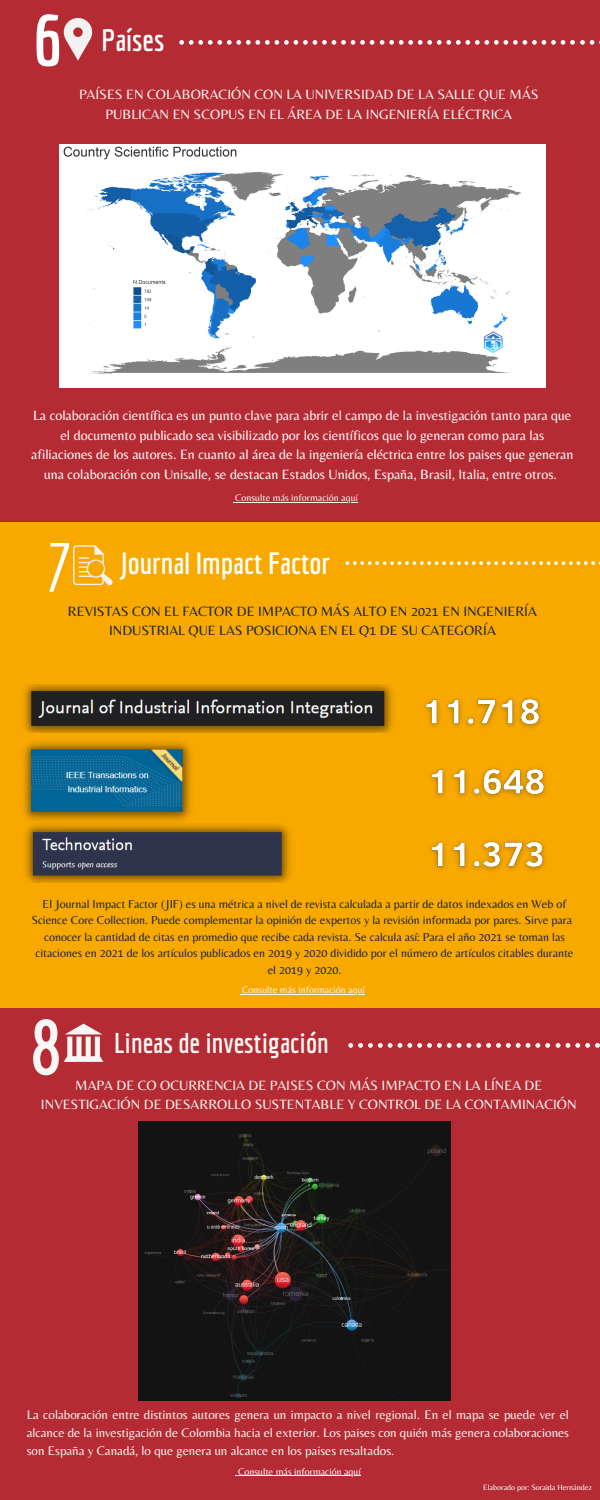
<style>
.page{position:relative;width:600px;height:1500px;background:#b52b33}
.page>*{position:absolute;margin:0;border:0;box-sizing:border-box;transform-origin:0 0}
.t1{font:700 76.6px "Economica";color:#f9f7f5}
.t2{font:700 72.5px "Economica";color:#fff}
.t3{font:67.7px "Economica";color:#fff}
.t4{font:700 30px "Economica";color:#fff}
.t5{font:700 27.9px "Economica";color:#f9f7f5}
.t6{font:14px/19.5px "Belleza";color:#fff;text-align:center}
.t7{font:14px/19.5px "Belleza";color:#f9f7f5;text-align:center}
.t8{font:14px/19.5px "Belleza";color:#1c243a;text-align:center}
.t9{font:13px/18px "Belleza";color:#f9f7f5;text-align:justify}
.t10{font:12px/16.5px "Belleza";color:#1c243a;text-align:center}
.t11{font:10px "Belleza";color:#f9f7f5}
.t12{font:8px "Belleza";color:#fff}
</style>
<div class="page">
<svg style="left:348px;top:1043px;width:202px;height:5px"></svg>
<svg style="left:556px;top:1043px;width:44px;height:5px"></svg>
<svg style="left:64px;top:18px;width:28px;height:43px"></svg>
<div style="left:0;top:522px;width:599px;height:486px;background:#f8a900"></div>
<svg style="left:73px;top:545px;width:40px;height:41px"></svg>
<svg style="left:64px;top:1024px;width:39px;height:38px"></svg>
<svg style="left:179px;top:40px;width:195px;height:5px"></svg>
<svg style="left:380px;top:40px;width:220px;height:5px"></svg>
<svg style="left:346px;top:561px;width:254px;height:4px"></svg>
<img style="left:60px;top:144px;width:486px;height:243px">
<img style="left:23px;top:685px;width:370px;height:47px">
<img style="left:25px;top:824px;width:266px;height:59px">
<img style="left:23px;top:741px;width:168px;height:83px">
<img style="left:138px;top:1121px;width:313px;height:280px">
<img style="left:425px;top:698px;width:116px;height:30px">
<img style="left:431px;top:768px;width:115px;height:30px">
<img style="left:431px;top:841px;width:114px;height:30px">
<hr style="left:242px;top:994px;width:123px;height:1px;background:#f9f7f5">
<hr style="left:235px;top:502px;width:123px;height:1px;background:#f9f7f5">
<hr style="left:238px;top:1476px;width:123px;height:1px;background:#f9f7f5">
<h2 class="t2" style="left:32px;top:-2px;width:31px">6</h2>
<h3 class="t4" style="left:102px;top:22px;width:64px">Países</h3>
<p class="t7" style="left:79px;top:85px;width:461px">PAÍSES EN COLABORACIÓN CON LA UNIVERSIDAD DE LA SALLE QUE MÁS<br>PUBLICAN EN SCOPUS EN EL ÁREA DE LA INGENIERÍA ELÉCTRICA</p>
<p class="t6" style="left:31px;top:406px;width:544px">La colaboración científica es un punto clave para abrir el campo de la investigación tanto para que el documento publicado sea visibilizado por los científicos que lo generan como para las afiliaciones de los autores. En cuanto al área de la ingeniería eléctrica entre los paises que generan una colaboración con Unisalle, se destacan Estados Unidos, España, Brasil, Italia, entre otros.</p>
<h3 class="t3" style="left:45px;top:527px;width:29px">7</h3>
<p class="t11" style="left:235px;top:492px;width:124px">Consulte más información aquí</p>
<h3 class="t4" style="left:121px;top:546px;width:211px">Journal Impact Factor</h3>
<p class="t8" style="left:68px;top:601px;width:470px">REVISTAS CON EL FACTOR DE IMPACTO MÁS ALTO EN 2021 EN INGENIERÍA<br>INDUSTRIAL QUE LAS POSICIONA EN EL Q1 DE SU CATEGORÍA</p>
<p class="t10" style="left:31px;top:895px;width:544px">El Journal Impact Factor (JIF) es una métrica a nivel de revista calculada a partir de datos indexados en Web of Science Core Collection. Puede complementar la opinión de expertos y la revisión informada por pares. Sirve para conocer la cantidad de citas en promedio que recibe cada revista. Se calcula así: Para el año 2021 se toman las citaciones en 2021 de los artículos publicados en 2019 y 2020 dividido por el número de artículos citables durante el 2019 y 2020.</p>
<p class="t11" style="left:242px;top:984px;width:124px">Consulte más información aquí</p>
<h1 class="t1" style="left:31px;top:1002px;width:33px">8</h1>
<h3 class="t5" style="left:114px;top:1027px;width:216px">Lineas de investigación</h3>
<p class="t7" style="left:41px;top:1075px;width:537px">MAPA DE CO OCURRENCIA DE PAISES CON MÁS IMPACTO EN LA LÍNEA DE<br>INVESTIGACIÓN DE DESARROLLO SUSTENTABLE Y CONTROL DE LA CONTAMINACIÓN</p>
<p class="t9" style="left:27px;top:1406px;width:544px">La colaboración entre distintos autores genera un impacto a nivel regional. En el mapa se puede ver el alcance de la investigación de Colombia hacia el exterior. Los paises con quién más genera colaboraciones son España y Canadá, lo que genera un alcance en los paises resaltados.</p>
<p class="t11" style="left:238px;top:1466px;width:124px">Consulte más información aquí</p>
<p class="t12" style="left:483px;top:1483px;width:110px">Elaborado por: Soraida Hernández</p>
</div>
